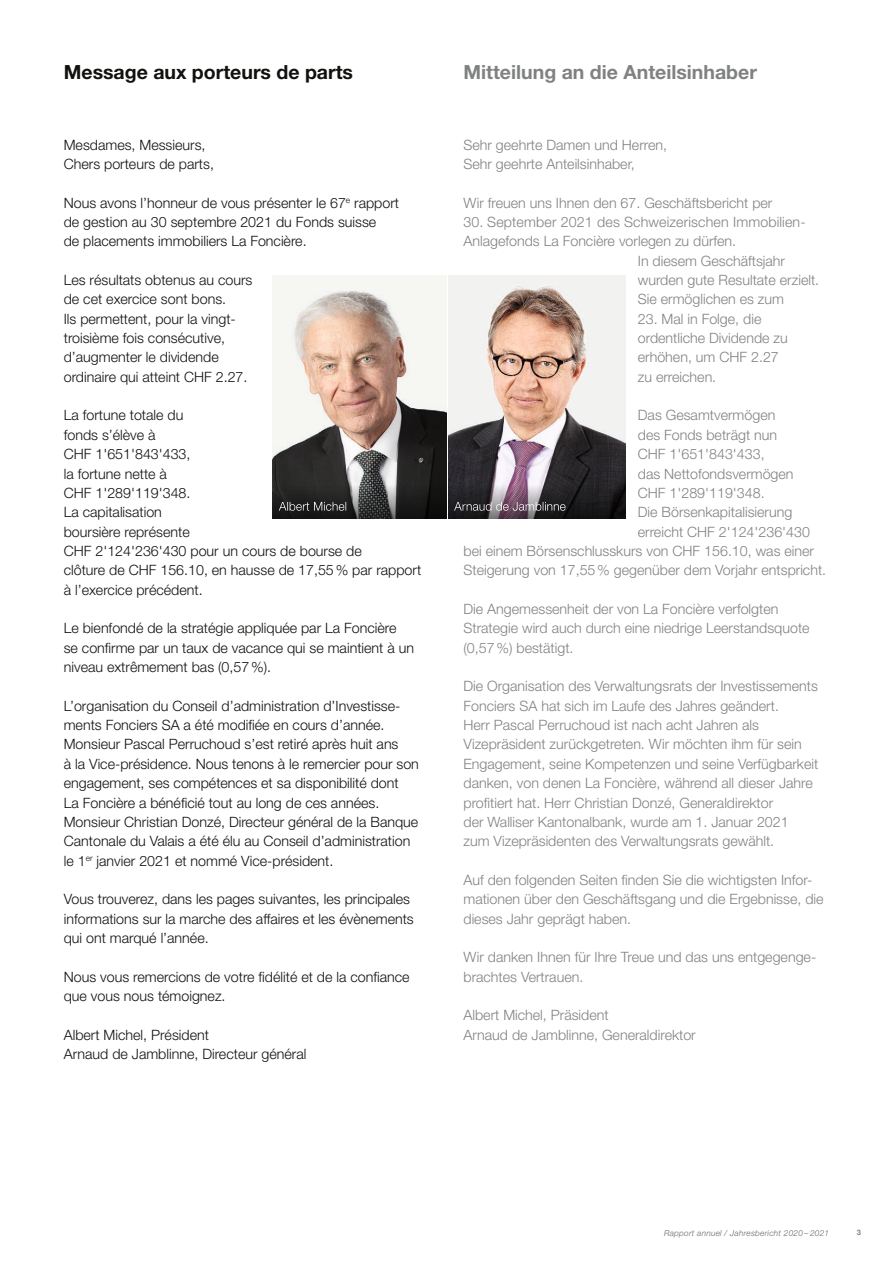
<style>
.page{position:relative;width:893px;height:1263px;background:#fff}
.page>*{position:absolute;margin:0;border:0;box-sizing:border-box;transform-origin:0 0}
.LF_RA_Titre1_fr{font:700 19.5px "Helvetica Neue";color:#808281}
.LF_RA_Titre1_fr-2{font:700 19.5px "Helvetica Neue";color:#11110f}
.t1{font:300 14.25px/19.4px "Helvetica Neue";color:#808281}
.t2{font:300 14.25px/19.4px "Helvetica Neue";color:#11110f}
.t3{font:italic 300 8.25px "Helvetica Neue";letter-spacing:.03em;color:#676968}
.t4{font:700 7.5px "Helvetica Neue";color:#808281}
</style>
<div class="page">
<img style="left:273px;top:276px;width:173px;height:207px">
<img style="left:448px;top:276px;width:177px;height:207px">
<svg style="left:273px;top:483px;width:173px;height:36px;background:#2f2f2f"></svg>
<svg style="left:448px;top:483px;width:177px;height:36px;background:#3b353b"></svg>
<svg style="left:279px;top:502px;width:67px;height:9px"></svg>
<svg style="left:454px;top:502px;width:112px;height:9px"></svg>
<p class="LF_RA_Titre1_fr-2" style="left:64px;top:60px;width:291px">Message aux porteurs de parts</p>
<p class="t2" style="left:64px;top:134px;width:143px">Mesdames, Messieurs,</p>
<p class="t2" style="left:64px;top:154px;width:152px">Chers porteurs de parts,</p>
<p class="t2" style="left:64px;top:193px;width:337px">Nous avons l’honneur de vous présenter le 67<sup>e</sup> rapport</p>
<p class="t2" style="left:64px;top:212px;width:314px">de gestion au 30 septembre 2021 du Fonds suisse</p>
<p class="t2" style="left:64px;top:231px;width:244px">de placements immobiliers La Foncière.</p>
<p class="t2" style="left:64px;top:270px;width:190px">Les résultats obtenus au cours de cet exercice sont bons.</p>
<p class="t2" style="left:64px;top:309px;width:174px">Ils permettent, pour la vingt-</p>
<p class="t2" style="left:64px;top:328px;width:163px">troisième fois consécutive, d’augmenter le dividende</p>
<p class="t2" style="left:64px;top:367px;width:185px">ordinaire qui atteint CHF 2.27.</p>
<p class="t2" style="left:64px;top:405px;width:121px">La fortune totale du</p>
<p class="t2" style="left:64px;top:425px;width:93px">fonds s’élève à</p>
<p class="t2" style="left:64px;top:444px;width:128px">CHF 1'651'843'433,</p>
<p class="t2" style="left:64px;top:463px;width:105px">la fortune nette à</p>
<p class="t2" style="left:64px;top:483px;width:128px">CHF 1'289'119'348.</p>
<p class="t2" style="left:64px;top:502px;width:100px">La capitalisation</p>
<p class="t2" style="left:64px;top:521px;width:127px">boursière représente</p>
<p class="t2" style="left:64px;top:541px;width:300px">CHF 2'124'236'430 pour un cours de bourse de</p>
<p class="t2" style="left:64px;top:560px;width:359px">clôture de CHF 156.10, en hausse de 17,55% par rapport à l’exercice précédent.</p>
<p class="t2" style="left:64px;top:618px;width:352px">Le bienfondé de la stratégie appliquée par La Foncière se confirme par un taux de vacance qui se maintient à un niveau extrêmement bas (0,57%).</p>
<p class="t2" style="left:64px;top:696px;width:338px">L’organisation du Conseil d’administration d’Investisse&shy;ments Fonciers SA a été modifiée en cours d’année.</p>
<p class="t2" style="left:64px;top:734px;width:336px">Monsieur Pascal Perruchoud s’est retiré après huit ans</p>
<p class="t2" style="left:64px;top:754px;width:357px">à la Vice-présidence. Nous tenons à le remercier pour son engagement, ses compétences et sa disponibilité dont</p>
<p class="t2" style="left:64px;top:792px;width:356px">La Foncière a bénéficié tout au long de ces années.<br>Monsieur Christian Donzé, Directeur général de la Banque<br>Cantonale du Valais a été élu au Conseil d’administration</p>
<p class="t2" style="left:64px;top:850px;width:271px">le 1<sup>er</sup> janvier 2021 et nommé Vice-président.</p>
<p class="t2" style="left:64px;top:889px;width:351px">Vous trouverez, dans les pages suivantes, les principales informations sur la marche des affaires et les évènements qui ont marqué l’année.</p>
<p class="t2" style="left:64px;top:967px;width:347px">Nous vous remercions de votre fidélité et de la confiance que vous nous témoignez.</p>
<p class="t2" style="left:64px;top:1025px;width:147px">Albert Michel, Président</p>
<p class="t2" style="left:64px;top:1044px;width:244px">Arnaud de Jamblinne, Directeur général</p>
<p class="LF_RA_Titre1_fr" style="left:463px;top:60px;width:295px">Mitteilung an die Anteilsinhaber</p>
<p class="t1" style="left:463px;top:134px;width:205px">Sehr geehrte Damen und Herren,</p>
<p class="t1" style="left:463px;top:154px;width:173px">Sehr geehrte Anteilsinhaber,</p>
<p class="t1" style="left:463px;top:193px;width:310px">Wir freuen uns Ihnen den 67. Geschäftsbericht per</p>
<p class="t1" style="left:463px;top:212px;width:344px">30. September 2021 des Schweizerischen Immobilien-</p>
<p class="t1" style="left:463px;top:231px;width:274px">Anlagefonds La Foncière vorlegen zu dürfen.</p>
<p class="t1" style="left:638px;top:251px;width:149px">In diesem Geschäftsjahr</p>
<p class="t1" style="left:638px;top:270px;width:183px">wurden gute Resultate erzielt.<br>Sie ermöglichen es zum</p>
<p class="t1" style="left:638px;top:309px;width:125px">23. Mal in Folge, die</p>
<p class="t1" style="left:638px;top:328px;width:151px">ordentliche Dividende zu</p>
<p class="t1" style="left:638px;top:347px;width:142px">erhöhen, um CHF 2.27</p>
<p class="t1" style="left:638px;top:367px;width:80px">zu erreichen.</p>
<p class="t1" style="left:638px;top:405px;width:139px">Das Gesamtvermögen</p>
<p class="t1" style="left:638px;top:425px;width:141px">des Fonds beträgt nun</p>
<p class="t1" style="left:638px;top:444px;width:128px">CHF 1'651'843'433,</p>
<p class="t1" style="left:638px;top:463px;width:157px">das Nettofondsvermögen</p>
<p class="t1" style="left:638px;top:483px;width:128px">CHF 1'289'119'348.</p>
<p class="t1" style="left:638px;top:502px;width:156px">Die Börsenkapitalisierung</p>
<p class="t1" style="left:638px;top:521px;width:174px">erreicht CHF 2'124'236'430</p>
<p class="t1" style="left:463px;top:541px;width:364px">bei einem Börsenschlusskurs von CHF 156.10, was einer<br>Steigerung von 17,55% gegenüber dem Vorjahr entspricht.</p>
<p class="t1" style="left:463px;top:599px;width:316px">Die Angemessenheit der von La Foncière verfolgten</p>
<p class="t1" style="left:463px;top:618px;width:348px">Strategie wird auch durch eine niedrige Leerstandsquote (0,57%) bestätigt.</p>
<p class="t1" style="left:463px;top:676px;width:356px">Die Organisation des Verwaltungsrats der Investissements<br>Fonciers SA hat sich im Laufe des Jahres geändert.</p>
<p class="t1" style="left:463px;top:715px;width:297px">Herr Pascal Perruchoud ist nach acht Jahren als</p>
<p class="t1" style="left:463px;top:734px;width:356px">Vizepräsident zurückgetreten. Wir möchten ihm für sein Engagement, seine Kompetenzen und seine Verfügbarkeit danken, von denen La Foncière, während all dieser Jahre profitiert hat. Herr Christian Donzé, Generaldirektor</p>
<p class="t1" style="left:463px;top:812px;width:327px">der Walliser Kantonalbank, wurde am 1. Januar 2021</p>
<p class="t1" style="left:463px;top:831px;width:312px">zum Vizepräsidenten des Verwaltungsrats gewählt.</p>
<p class="t1" style="left:463px;top:870px;width:362px">Auf den folgenden Seiten finden Sie die wichtigsten Infor&shy;mationen über den Geschäftsgang und die Ergebnisse, die dieses Jahr geprägt haben.</p>
<p class="t1" style="left:463px;top:947px;width:354px">Wir danken Ihnen für Ihre Treue und das uns entgegenge&shy;brachtes Vertrauen.</p>
<p class="t1" style="left:463px;top:1005px;width:147px">Albert Michel, Präsident</p>
<p class="t1" style="left:463px;top:1025px;width:234px">Arnaud de Jamblinne, Generaldirektor</p>
<p class="t3" style="left:664px;top:1228px;width:167px">Rapport annuel / Jahresbericht 2020 – 2021</p>
<p class="t4" style="left:857px;top:1228px;width:6px">3</p>
</div>
